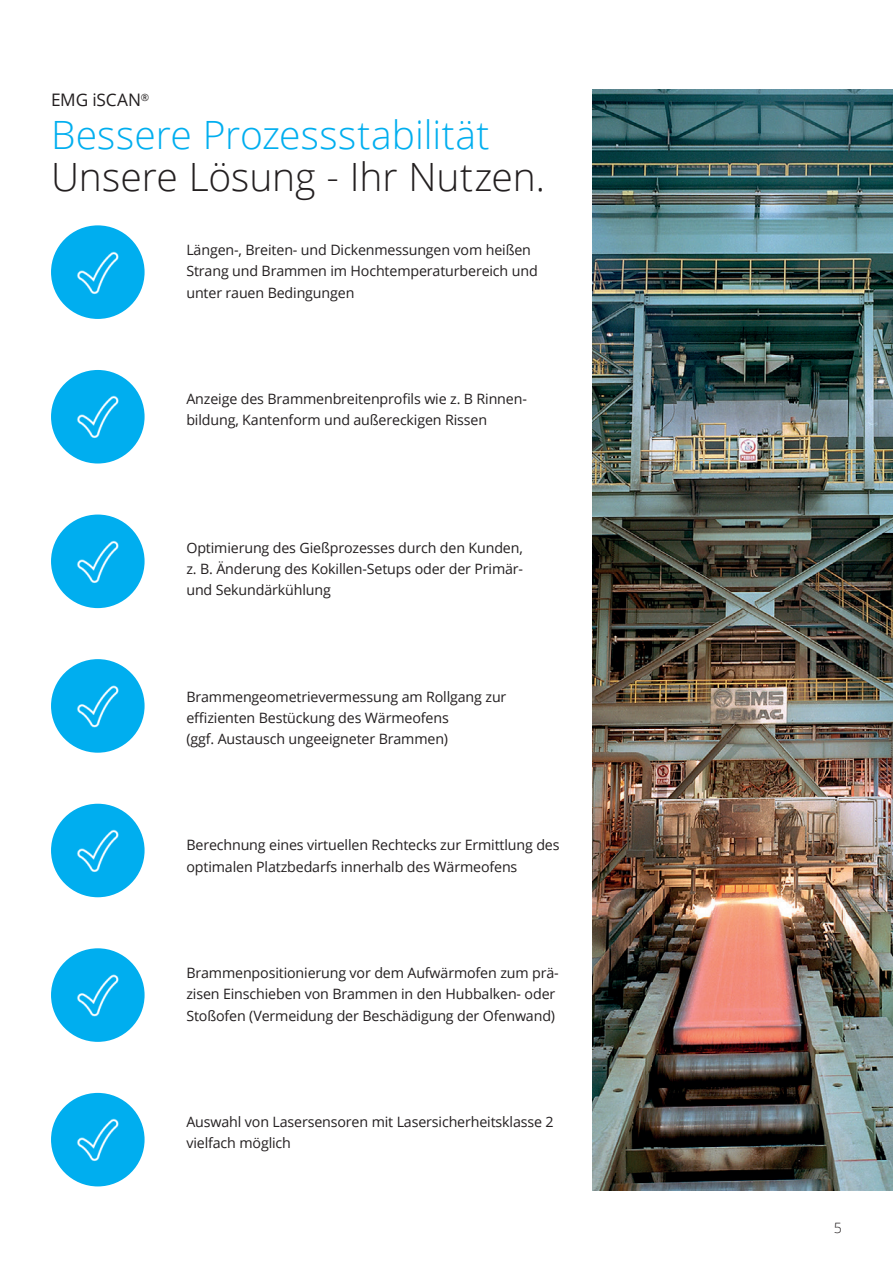
<style>
.page{position:relative;width:893px;height:1263px;background:#fff}
.page>*{position:absolute;margin:0;border:0;box-sizing:border-box;transform-origin:0 0}
.t1{font:300 39px "Open Sans";letter-spacing:.005em;color:#00aeef}
.t2{font:300 39px "Open Sans";color:#231f20}
.t3{font:17.25px "Open Sans";letter-spacing:-.01em;color:#231f20}
.t4{font:14.25px/21.3px "Open Sans";letter-spacing:-.01em;color:#231f20}
.t5{font:300 14.25px "Open Sans";color:#231f20}
</style>
<div class="page">
<img style="left:51px;top:225px;width:94px;height:94px;border-radius:47px">
<img style="left:51px;top:370px;width:94px;height:93px;border-radius:47px">
<img style="left:51px;top:514px;width:94px;height:94px;border-radius:47px">
<img style="left:51px;top:659px;width:94px;height:94px;border-radius:47px">
<img style="left:51px;top:804px;width:94px;height:93px;border-radius:47px">
<img style="left:51px;top:948px;width:94px;height:94px;border-radius:47px">
<img style="left:51px;top:1093px;width:94px;height:93px;border-radius:47px">
<img style="left:592px;top:90px;width:301px;height:1100px">
<p class="t3" style="left:51px;top:88px;width:100px">EMG iSCAN<sup>®</sup></p>
<h1 class="t1" style="left:51px;top:108px;width:440px">Bessere Prozessstabilität</h1>
<h1 class="t2" style="left:51px;top:150px;width:496px">Unsere Lösung - Ihr Nutzen.</h1>
<p class="t4" style="left:186px;top:239px;width:353px">Längen-, Breiten- und Dickenmessungen vom heißen<br>Strang und Brammen im Hochtemperaturbereich und unter rauen Bedingungen</p>
<p class="t4" style="left:186px;top:388px;width:342px">Anzeige des Brammenbreitenprofils wie z. B Rinnen&shy;bildung, Kantenform und außereckigen Rissen</p>
<p class="t4" style="left:186px;top:537px;width:338px;text-align:justify">Optimierung des Gießprozesses durch den Kunden, z. B. Änderung des Kokillen-Setups oder der Primär&shy;und Sekundärkühlung</p>
<p class="t4" style="left:186px;top:685px;width:322px">Brammengeometrievermessung am Rollgang zur effizienten Bestückung des Wärmeofens<br>(ggf. Austausch ungeeigneter Brammen)</p>
<p class="t4" style="left:186px;top:834px;width:375px">Berechnung eines virtuellen Rechtecks zur Ermittlung des optimalen Platzbedarfs innerhalb des Wärmeofens</p>
<p class="t4" style="left:186px;top:962px;width:374px">Brammenpositionierung vor dem Aufwärmofen zum prä&shy;zisen Einschieben von Brammen in den Hubbalken- oder<br>Stoßofen (Vermeidung der Beschädigung der Ofenwand)</p>
<p class="t4" style="left:186px;top:1111px;width:369px">Auswahl von Lasersensoren mit Lasersicherheitsklasse 2 vielfach möglich</p>
<p class="t5" style="left:834px;top:1218px;width:10px">5</p>
</div>
